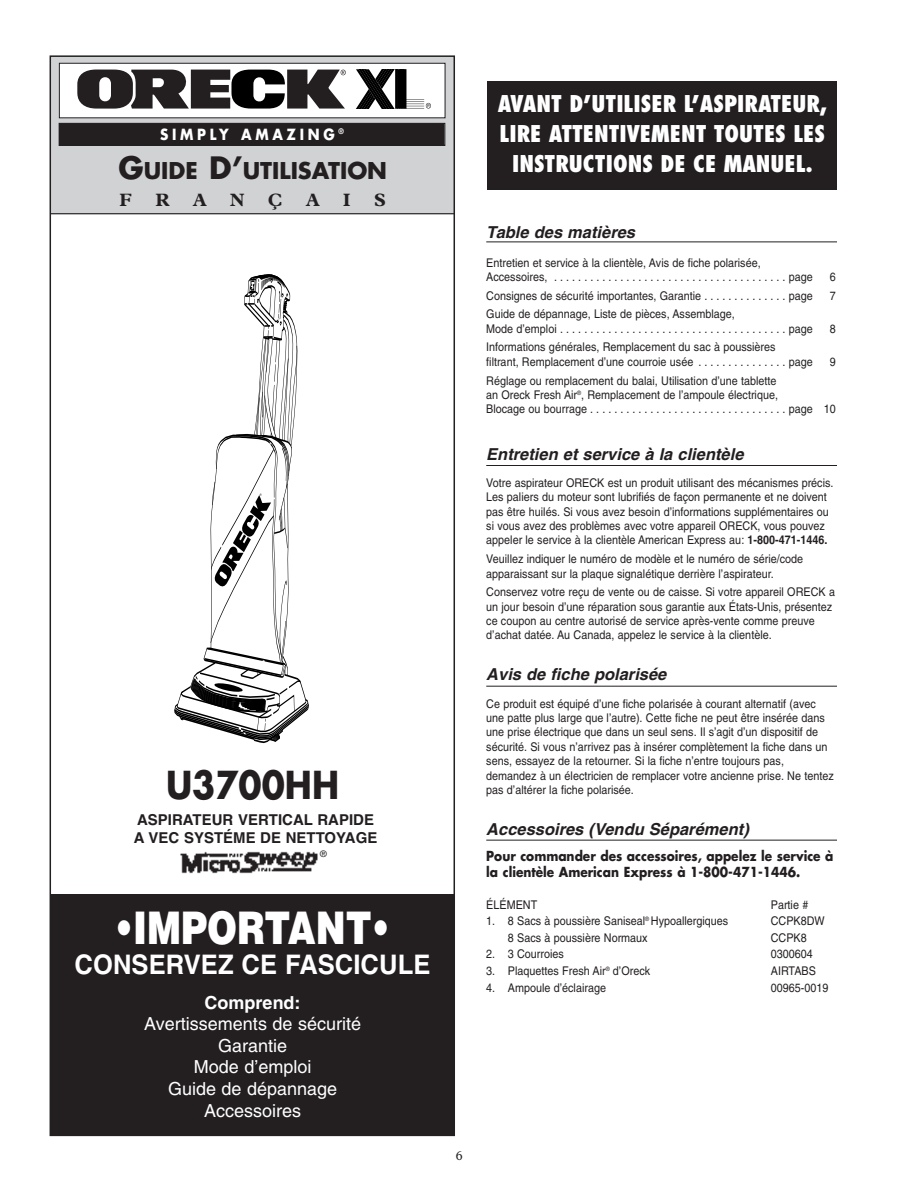
<style>
.page{position:relative;width:918px;height:1188px;background:#fff}
.page>*{position:absolute;margin:0;border:0;box-sizing:border-box;transform-origin:0 0}
.t1{font:900 45px "Helvetica";color:#fff;scale:.8 1}
.t2{font:700 37.5px "Futura";color:#231f20;scale:.9 1}
.t3{font:700 27px "Helvetica";color:#fff;scale:.95 1}
.t4{font:800 condensed 22.5px/30px "Futura";color:#fff;text-align:center}
.t5{font:700 22.5px "Futura";color:#231f20}
.t6{font:18px/21.6px "Helvetica";color:#fff;text-align:center}
.t7{font:700 18px "Helvetica";color:#fff}
.t8{font:700 18px "Plantin";color:#231f20}
.t9{font:italic 700 16.5px "Helvetica";color:#231f20}
.t10{font:700 15px/18px "Helvetica";color:#231f20}
.t11{font:700 15px "Futura";letter-spacing:.275em;color:#fff;scale:.9 1}
.t12{font:700 13.5px/15.8px "Futura";color:#231f20;scale:.9 1}
.t13{font:13.5px "Plantin";color:#231f20}
.t14{font:12px/14.4px "Helvetica";color:#231f20;scale:.9 1}
.t15{font:9px "Helvetica";color:#231f20}
.s1{font-size:30px}
.s2{font-weight:700}
</style>
<div class="page">
<div style="left:50px;top:56px;width:405px;height:158px;background:#d1d2d4"></div>
<div style="left:50px;top:894px;width:405px;height:242px;background:#231f20"></div>
<div style="left:60px;top:124px;width:384px;height:21px;background:#231f20"></div>
<div style="left:59px;top:123px;width:386px;height:23px;border:1px solid #231f20"></div>
<hr style="left:51px;top:213px;width:404px;height:1px;background:#231f20">
<div style="left:59px;top:63px;width:386px;height:55px;background:#fff"></div>
<hr style="left:405px;top:69px;width:1px;height:40px;background:#000">
<hr style="left:402px;top:69px;width:2px;height:40px;background:#000">
<hr style="left:400px;top:69px;width:1px;height:40px;background:#000">
<hr style="left:398px;top:69px;width:1px;height:40px;background:#000">
<svg style="left:356px;top:69px;width:41px;height:40px"></svg>
<svg style="left:77px;top:70px;width:269px;height:39px"></svg>
<svg style="left:405px;top:99px;width:26px;height:10px"></svg>
<div style="left:59px;top:63px;width:386px;height:55px;border:1px solid #231f20"></div>
<img style="left:180px;top:851px;width:138px;height:23px">
<svg style="left:174px;top:274px;width:135px;height:469px"></svg>
<div style="left:488px;top:81px;width:349px;height:108px;background:#231f20"></div>
<hr style="left:486px;top:242px;width:351px;height:1px;background:#231f20">
<hr style="left:486px;top:465px;width:351px;height:1px;background:#231f20">
<hr style="left:486px;top:686px;width:351px;height:1px;background:#231f20">
<hr style="left:486px;top:840px;width:351px;height:1px;background:#231f20">
<div style="left:50px;top:55px;width:405px;height:1081px;border:2px solid #231f20"></div>
<p class="t11" style="left:160px;top:128px;width:206px">SIMPLY AMAZING <sup>®</sup></p>
<h3 class="t5" style="left:118px;top:160px;width:270px"><span class="s1">G</span>UIDE <span class="s1">D’</span>UTILISATION</h3>
<h3 class="t8" style="left:120px;top:193px;width:14px">F</h3>
<h3 class="t8" style="left:155px;top:193px;width:15px">R</h3>
<h3 class="t8" style="left:193px;top:193px;width:16px">A</h3>
<h3 class="t8" style="left:230px;top:193px;width:16px">N</h3>
<h3 class="t8" style="left:268px;top:193px;width:16px">Ç</h3>
<h3 class="t8" style="left:306px;top:193px;width:16px">A</h3>
<h3 class="t8" style="left:343px;top:193px;width:9px">I</h3>
<h3 class="t8" style="left:374px;top:193px;width:13px">S</h3>
<h2 class="t2" style="left:166px;top:768px;width:194px">U3700HH</h2>
<p class="t10" style="left:134px;top:812px;width:245px">ASPIRATEUR VERTICAL RAPIDE<br>A VEC SYSTÉME DE NETTOYAGE</p>
<p class="t15" style="left:320px;top:850px;width:8px">®</p>
<h1 class="t1" style="left:115px;top:902px;width:345px">•IMPORTANT•</h1>
<h3 class="t3" style="left:75px;top:954px;width:376px">CONSERVEZ CE FASCICULE</h3>
<h3 class="t7" style="left:205px;top:995px;width:97px">Comprend:</h3>
<h3 class="t6" style="left:144px;top:1015px;width:218px">Avertissements de sécurité<br>Garantie<br>Mode d’emploi<br>Guide de dépannage<br>Accessoires</h3>
<h3 class="t4" style="left:498px;top:91px;width:331px">AVANT D’UTILISER L’ASPIRATEUR,<br>LIRE ATTENTIVEMENT TOUTES LES<br>INSTRUCTIONS DE CE MANUEL.</h3>
<h3 class="t9" style="left:486px;top:226px;width:150px">Table des matières</h3>
<p class="t14" style="left:486px;top:256px;width:364px">Entretien et service à la clientèle, Avis de fiche polarisée,<br>Accessoires, . . . . . . . . . . . . . . . . . . . . . . . . . . . . . . . . . . . . . . . page</p>
<p class="t14" style="left:830px;top:271px;width:8px">6</p>
<p class="t14" style="left:486px;top:289px;width:364px">Consignes de sécurité importantes, Garantie . . . . . . . . . . . . . . page</p>
<p class="t14" style="left:830px;top:289px;width:8px">7</p>
<p class="t14" style="left:486px;top:308px;width:364px">Guide de dépannage, Liste de pièces, Assemblage,<br>Mode d’emploi . . . . . . . . . . . . . . . . . . . . . . . . . . . . . . . . . . . . . . page</p>
<p class="t14" style="left:830px;top:322px;width:8px">8</p>
<p class="t14" style="left:486px;top:341px;width:364px">Informations générales, Remplacement du sac à poussières<br>filtrant, Remplacement d’une courroie usée . . . . . . . . . . . . . . . page</p>
<p class="t14" style="left:830px;top:356px;width:8px">9</p>
<p class="t14" style="left:486px;top:374px;width:390px">Réglage ou remplacement du balai, Utilisation d’une tablette<br>an Oreck Fresh Air<sup>®</sup>, Remplacement de l’ampoule électrique,<br>Blocage ou bourrage . . . . . . . . . . . . . . . . . . . . . . . . . . . . . . . . . page 10</p>
<h3 class="t9" style="left:486px;top:447px;width:259px">Entretien et service à la clientèle</h3>
<p class="t14" style="left:486px;top:476px;width:387px">Votre aspirateur ORECK est un produit utilisant des mécanismes précis.<br>Les paliers du moteur sont lubrifiés de façon permanente et ne doivent pas être huilés. Si vous avez besoin d’informations supplémentaires ou si vous avez des problèmes avec votre appareil ORECK, vous pouvez appeler le service à la clientèle American Express au: <span class="s2">1-800-471-1446.</span></p>
<p class="t14" style="left:486px;top:553px;width:354px">Veuillez indiquer le numéro de modèle et le numéro de série/code apparaissant sur la plaque signalétique derrière l’aspirateur.</p>
<p class="t14" style="left:486px;top:586px;width:389px">Conservez votre reçu de vente ou de caisse. Si votre appareil ORECK a un jour besoin d’une réparation sous garantie aux États-Unis, présentez ce coupon au centre autorisé de service après-vente comme preuve d’achat datée. Au Canada, appelez le service à la clientèle.</p>
<h3 class="t9" style="left:486px;top:668px;width:182px">Avis de fiche polarisée</h3>
<p class="t14" style="left:486px;top:697px;width:388px">Ce produit est équipé d’une fiche polarisée à courant alternatif (avec une patte plus large que l’autre). Cette fiche ne peut être insérée dans une prise électrique que dans un seul sens. Il s’agit d’un dispositif de sécurité. Si vous n’arrivez pas à insérer complètement la fiche dans un sens, essayez de la retourner. Si la fiche n’entre toujours pas, demandez à un électricien de remplacer votre ancienne prise. Ne tentez pas d’altérer la fiche polarisée.</p>
<h3 class="t9" style="left:486px;top:822px;width:264px">Accessoires (Vendu Séparément)</h3>
<p class="t12" style="left:486px;top:849px;width:387px">Pour commander des accessoires, appelez le service à la clientèle American Express à 1-800-471-1446.</p>
<p class="t14" style="left:486px;top:898px;width:58px">ÉLÉMENT</p>
<p class="t14" style="left:771px;top:898px;width:43px">Partie #</p>
<p class="t14" style="left:486px;top:915px;width:270px">1. 8 Sacs à poussière Saniseal<sup>®</sup> Hypoallergiques</p>
<p class="t14" style="left:771px;top:915px;width:61px">CCPK8DW</p>
<p class="t14" style="left:508px;top:932px;width:157px">8 Sacs à poussière Normaux</p>
<p class="t14" style="left:771px;top:932px;width:42px">CCPK8</p>
<p class="t14" style="left:486px;top:948px;width:88px">2. 3 Courroies</p>
<p class="t14" style="left:771px;top:948px;width:48px">0300604</p>
<p class="t14" style="left:486px;top:965px;width:184px">3. Plaquettes Fresh Air<sup>®</sup> d’Oreck</p>
<p class="t14" style="left:771px;top:965px;width:52px">AIRTABS</p>
<p class="t14" style="left:486px;top:981px;width:135px">4. Ampoule d’éclairage</p>
<p class="t14" style="left:771px;top:981px;width:66px">00965-0019</p>
<p class="t13" style="left:456px;top:1151px;width:9px">6</p>
</div>
